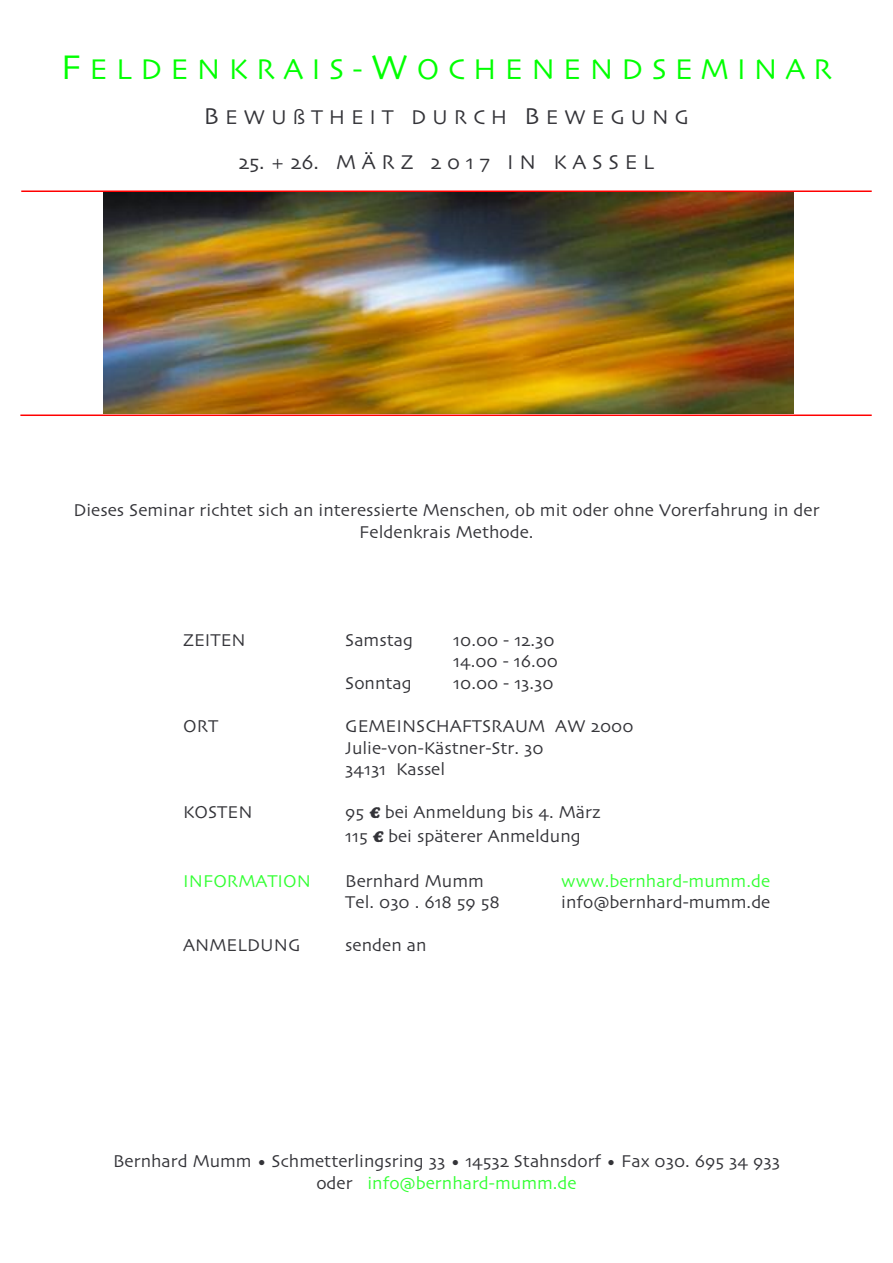
<style>
.page{position:relative;width:893px;height:1263px;background:#fff}
.page>*{position:absolute;margin:0;border:0;box-sizing:border-box;transform-origin:0 0}
.t1{font:30px "Skia";letter-spacing:.275em;color:#0f0}
.t2{font:21px/45px "Skia";letter-spacing:.275em;color:#333338;text-align:center}
.t3{font:18px/21.6px "Skia";color:#333338}
.t4{font:18px "Skia";color:#3f3}
.s1{font-size:36px}
.s2{font-size:24px}
.s3{font-family:"Cooper Black Std";font-style:italic}
.s4{color:#3f3}
</style>
<div class="page">
<img style="left:104px;top:192px;width:689px;height:222px">
<hr style="left:21px;top:190px;width:851px;height:2px;background:#f00">
<hr style="left:20px;top:414px;width:852px;height:2px;background:#f00">
<h1 class="t1" style="left:61px;top:52px;width:773px"><span class="s1">F</span>ELDENKRAIS-<span class="s1">W</span>OCHENENDSEMINAR</h1>
<p class="t2" style="left:204px;top:95px;width:487px"><span class="s2">B</span>EWUßTHEIT DURCH <span class="s2">B</span>EWEGUNG<br>25.+26. MÄRZ 2017 IN KASSEL</p>
<p class="t3" style="left:73px;top:499px;width:748px;text-align:center">Dieses Seminar richtet sich an interessierte Menschen, ob mit oder ohne Vorerfahrung in der<br>Feldenkrais Methode.</p>
<p class="t3" style="left:183px;top:629px;width:64px">ZEITEN</p>
<p class="t3" style="left:345px;top:629px;width:69px">Samstag</p>
<p class="t3" style="left:453px;top:629px;width:106px">10.00 - 12.30<br>14.00 - 16.00</p>
<p class="t3" style="left:345px;top:672px;width:68px">Sonntag</p>
<p class="t3" style="left:453px;top:672px;width:102px">10.00 - 13.30</p>
<p class="t3" style="left:183px;top:715px;width:37px">ORT</p>
<p class="t3" style="left:345px;top:715px;width:290px">GEMEINSCHAFTSRAUM AW 2000<br>Julie-von-Kästner-Str. 30<br>34131 Kassel</p>
<p class="t3" style="left:183px;top:801px;width:71px">KOSTEN</p>
<p class="t3" style="left:345px;top:800px;width:257px;line-height:23.2px">95 <span class="s3">€</span> bei Anmeldung bis 4. März<br>115 <span class="s3">€</span> bei späterer Anmeldung</p>
<p class="t4" style="left:183px;top:870px;width:129px">INFORMATION</p>
<p class="t3" style="left:345px;top:869px;width:140px">Bernhard Mumm</p>
<p class="t4" style="left:561px;top:870px;width:210px">www.bernhard-mumm.de</p>
<p class="t3" style="left:345px;top:891px;width:156px">Tel. 030 . 618 59 58</p>
<p class="t3" style="left:561px;top:891px;width:211px">info@bernhard-mumm.de</p>
<p class="t3" style="left:183px;top:934px;width:119px">ANMELDUNG</p>
<p class="t3" style="left:345px;top:934px;width:83px">senden an</p>
<p class="t3" style="left:113px;top:1150px;width:668px;text-align:center">Bernhard Mumm • Schmetterlingsring 33 • 14532 Stahnsdorf • Fax 030. 695 34 933 oder <span class="s4">info@bernhard-mumm.de</span></p>
</div>
